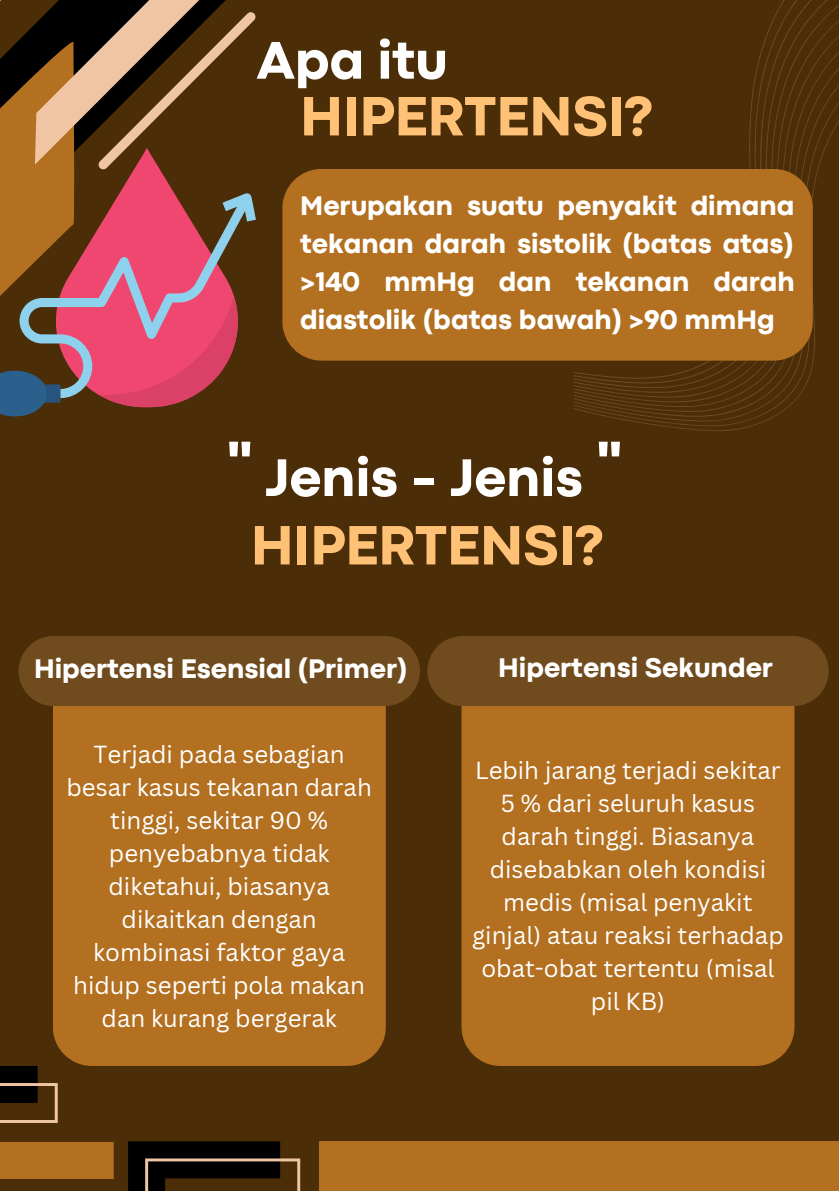
<style>
.page{position:relative;width:839px;height:1191px;background:#fff}
.page>*{position:absolute;margin:0;border:0;box-sizing:border-box;transform-origin:0 0}
.t1{font:800 63.8px "Codec Pro";color:#fff}
.t2{font:800 57.8px "Codec Pro";color:#ffc175}
.t3{font:800 55.2px "Codec Pro";color:#fff}
.t4{font:800 28.2px/38.2px "Codec Pro";color:#fff;text-align:justify}
.t5{font:24px/33px "Canva Sans";color:#fff;text-align:center}
</style>
<div class="page">
<div style="left:0;top:0;width:838px;height:1191px;background:#4b2d08"></div>
<svg style="left:574px;top:39px;width:264px;height:392px"></svg>
<svg style="left:0;top:1066px;width:114px;height:113px"></svg>
<svg style="left:128px;top:1141px;width:172px;height:50px"></svg>
<div style="left:319px;top:1141px;width:519px;height:50px;background:#b27020"></div>
<div style="left:282px;top:169px;width:530px;height:192px;background:#b27020;border-radius:39px"></div>
<svg style="left:0;top:0;width:256px;height:417px"></svg>
<svg style="left:20px;top:193px;width:236px;height:205px"></svg>
<div style="left:53px;top:659px;width:333px;height:407px;background:#b27020;border-radius:39px"></div>
<div style="left:19px;top:636px;width:401px;height:70px;background:#704b1d;border-radius:35px"></div>
<div style="left:461px;top:659px;width:333px;height:407px;background:#b27020;border-radius:39px"></div>
<div style="left:427px;top:636px;width:401px;height:70px;background:#704b1d;border-radius:35px"></div>
<h3 class="t3" style="left:256px;top:41px;width:193px">Apa itu</h3>
<h2 class="t2" style="left:300px;top:96px;width:354px">HIPERTENSI?</h2>
<p class="t4" style="left:300px;top:189px;width:496px">Merupakan suatu penyakit dimana tekanan darah sistolik (batas atas) &gt;140 mmHg dan tekanan darah diastolik (batas bawah) &gt;90 mmHg</p>
<h1 class="t1" style="left:226px;top:440px;width:28px">"</h1>
<h1 class="t1" style="left:595px;top:440px;width:28px">"</h1>
<h3 class="t3" style="left:265px;top:458px;width:319px">Jenis - Jenis</h3>
<h2 class="t2" style="left:251px;top:525px;width:354px">HIPERTENSI?</h2>
<p class="t4" style="left:34px;top:652px;width:375px">Hipertensi Esensial (Primer)</p>
<p class="t4" style="left:498px;top:651px;width:276px">Hipertensi Sekunder</p>
<p class="t5" style="left:66px;top:737px;width:307px">Terjadi pada sebagian besar kasus tekanan darah tinggi, sekitar 90 % penyebabnya tidak diketahui, biasanya dikaitkan dengan kombinasi faktor gaya hidup seperti pola makan dan kurang bergerak</p>
<p class="t5" style="left:472px;top:753px;width:313px">Lebih jarang terjadi sekitar<br>5 % dari seluruh kasus darah tinggi. Biasanya disebabkan oleh kondisi medis (misal penyakit ginjal) atau reaksi terhadap obat-obat tertentu (misal pil KB)</p>
</div>
